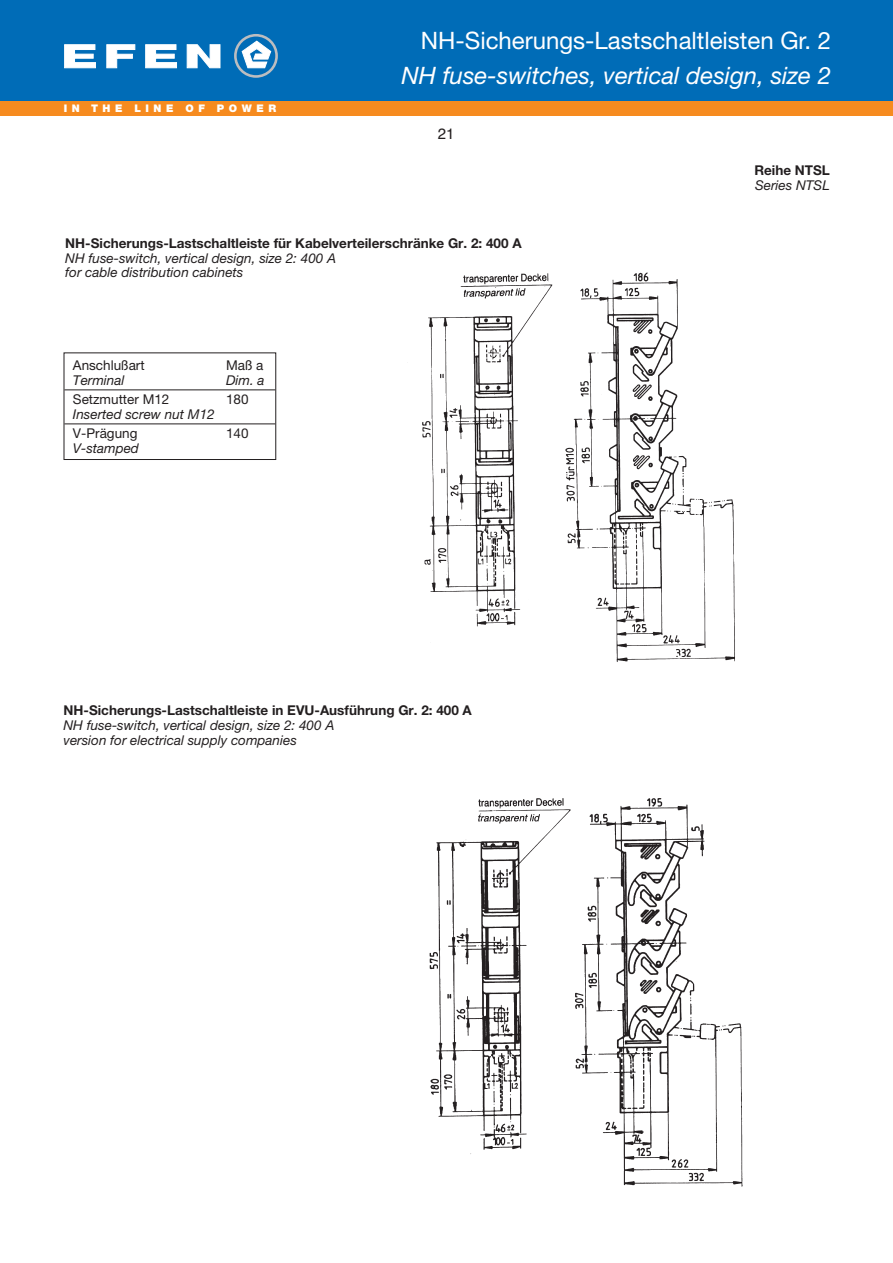
<style>
.page{position:relative;width:893px;height:1263px;background:#fff}
.page>*{position:absolute;margin:0;border:0;box-sizing:border-box;transform-origin:0 0}
.t1{font:italic 24px "Helvetica Neue";color:#fff}
.t2{font:24px "Helvetica Neue";color:#fff}
.t3{font:15px "Helvetica";color:#231f20}
.t4{font:italic 13.5px/14.9px "Helvetica Neue";color:#231f20}
.t5{font:700 13.5px "Helvetica Neue";color:#231f20}
.t6{font:13.5px "Helvetica Neue";color:#231f20}
.t7{font:900 10.5px "Helvetica Neue";letter-spacing:.435em;color:#fff}
</style>
<div class="page">
<div style="left:0;top:0;width:893px;height:101px;background:#006cb7"></div>
<svg style="left:242px;top:41px;width:29px;height:27px"></svg>
<div style="left:234px;top:34px;width:44px;height:44px;border:3px solid #bcbdc0;border-radius:50%"></div>
<svg style="left:64px;top:44px;width:32px;height:24px"></svg>
<svg style="left:106px;top:44px;width:29px;height:24px"></svg>
<svg style="left:145px;top:44px;width:32px;height:24px"></svg>
<svg style="left:187px;top:44px;width:34px;height:24px"></svg>
<div style="left:0;top:101px;width:893px;height:14px;background:#f68b1f"></div>
<img style="left:422px;top:272px;width:321px;height:915px">
<hr style="left:64px;top:389px;width:211px;height:1px;background:#231f20">
<hr style="left:64px;top:423px;width:211px;height:1px;background:#231f20">
<div style="left:64px;top:352px;width:212px;height:108px;border:1px solid #231f20"></div>
<p class="t7" style="left:64px;top:104px;width:214px">IN THE LINE OF POWER</p>
<h1 class="t2" style="left:421px;top:32px;width:412px">NH-Sicherungs-Lastschaltleisten Gr. 2</h1>
<h1 class="t1" style="left:401px;top:67px;width:431px">NH fuse-switches, vertical design, size 2</h1>
<p class="t3" style="left:438px;top:128px;width:18px">21</p>
<p class="t5" style="left:754px;top:165px;width:77px">Reihe NTSL</p>
<p class="t4" style="left:755px;top:179px;width:76px">Series NTSL</p>
<p class="t5" style="left:65px;top:238px;width:458px">NH-Sicherungs-Lastschaltleiste für Kabelverteilerschränke Gr. 2: 400 A</p>
<p class="t4" style="left:65px;top:252px;width:272px">NH fuse-switch, vertical design, size 2: 400 A for cable distribution cabinets</p>
<p class="t6" style="left:73px;top:361px;width:73px">Anschlußart</p>
<p class="t6" style="left:226px;top:361px;width:39px">Maß a</p>
<p class="t4" style="left:73px;top:374px;width:53px">Terminal</p>
<p class="t4" style="left:226px;top:374px;width:40px">Dim. a</p>
<p class="t6" style="left:73px;top:395px;width:98px">Setzmutter M12</p>
<p class="t6" style="left:226px;top:395px;width:24px">180</p>
<p class="t4" style="left:73px;top:408px;width:143px">Inserted screw nut M12</p>
<p class="t6" style="left:73px;top:429px;width:66px">V-Prägung</p>
<p class="t6" style="left:226px;top:429px;width:24px">140</p>
<p class="t4" style="left:73px;top:442px;width:68px">V-stamped</p>
<p class="t5" style="left:64px;top:706px;width:410px">NH-Sicherungs-Lastschaltleiste in EVU-Ausführung Gr. 2: 400 A</p>
<p class="t4" style="left:64px;top:719px;width:272px">NH fuse-switch, vertical design, size 2: 400 A version for electrical supply companies</p>
</div>
